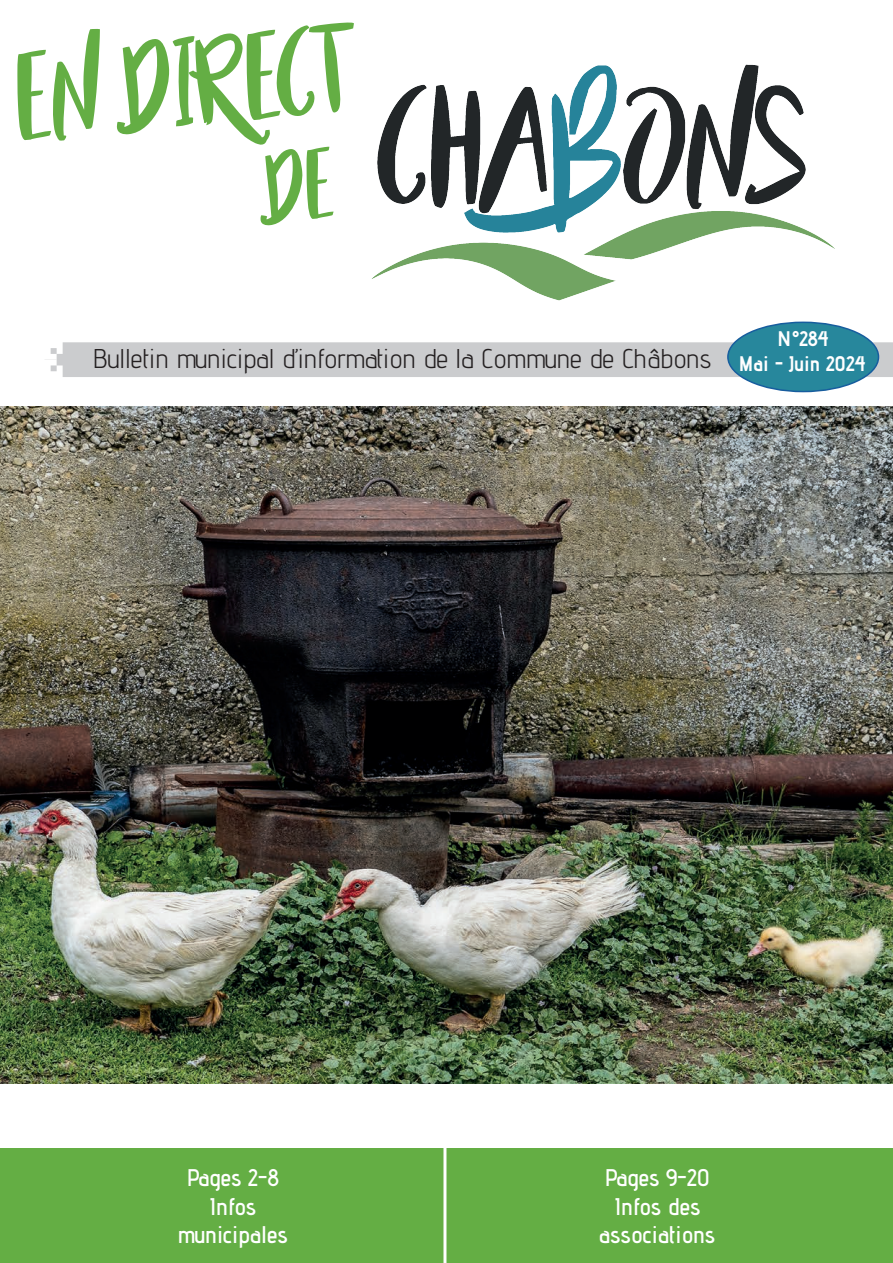
<style>
.page{position:relative;width:893px;height:1263px;background:#fff}
.page>*{position:absolute;margin:0;border:0;box-sizing:border-box;transform-origin:0 0}
.t1{font:90px "Beautyandthe Beast";color:#64ae44}
.t2{font:27px "Advent Pro";color:#231f20}
.t3{font:600 24px/28.8px "Advent Pro";color:#fff;text-align:center}
.t4{font:700 21px/25.2px "Advent Pro";color:#fff;text-align:center}
</style>
<div class="page">
<div style="left:45px;top:342px;width:848px;height:35px;background:#cbccce"></div>
<img style="left:372px;top:64px;width:463px;height:237px">
<div style="left:0;top:1148px;width:893px;height:115px;background:#64ae44"></div>
<hr style="left:443px;top:1141px;width:3px;height:122px;background:#fff">
<div style="left:728px;top:322px;width:150px;height:69px;background:#27879c;border-radius:50%"></div>
<div style="left:727px;top:322px;width:152px;height:70px;border:2px solid #175d9e;border-radius:50%"></div>
<img style="left:0;top:406px;width:893px;height:677px">
<h1 class="t1" style="left:11px;top:35px;width:333px;rotate:-5deg">En Direct</h1>
<p class="t2" style="left:93px;top:342px;width:620px">Bulletin municipal d’information de la Commune de Châbons</p>
<p class="t4" style="left:739px;top:326px;width:128px">N°284<br>Mai - Juin 2024</p>
<p class="t3" style="left:178px;top:1162px;width:112px">Pages 2-8<br>Infos municipales</p>
<p class="t3" style="left:599px;top:1162px;width:118px">Pages 9-20<br>Infos des associations</p>
</div>
